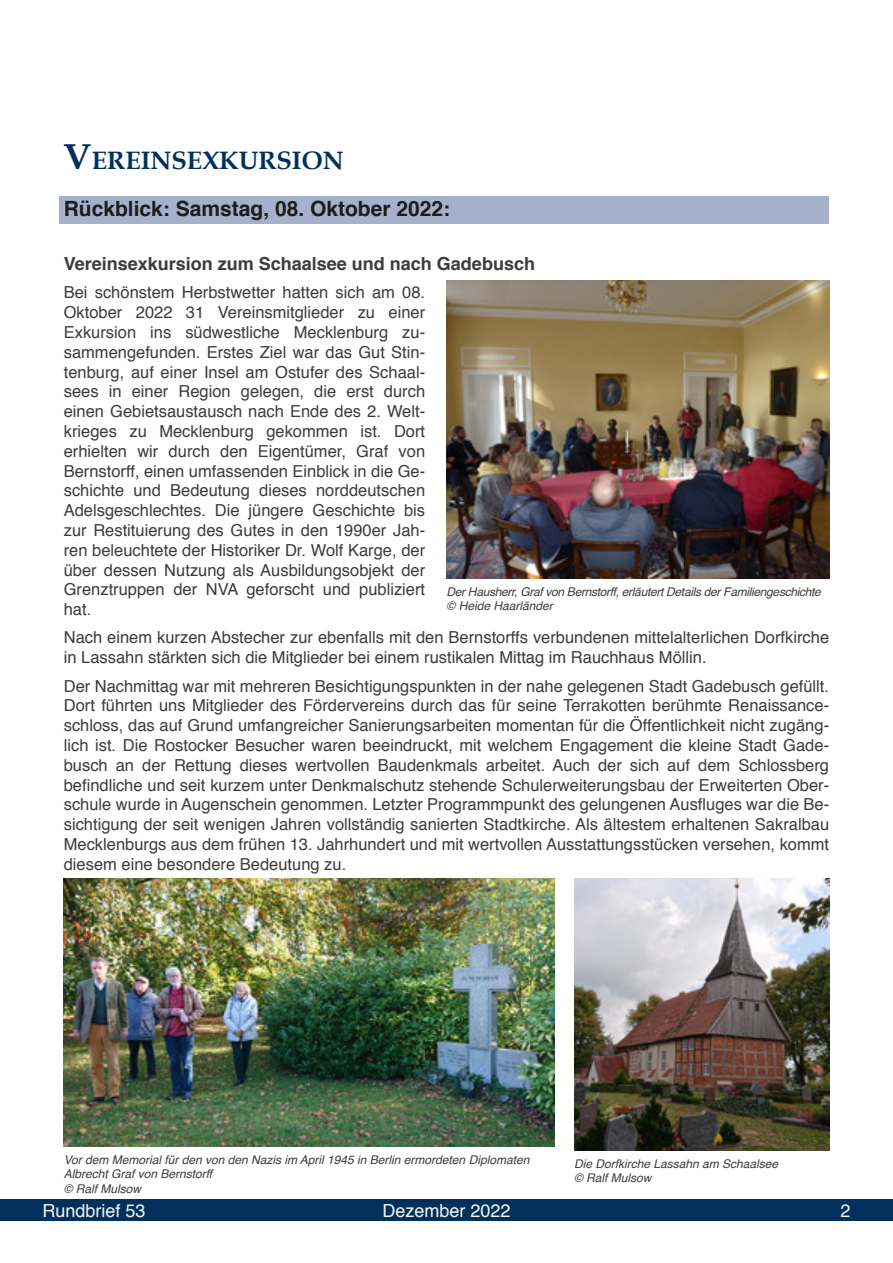
<style>
.page{position:relative;width:893px;height:1263px;background:#fff}
.page>*{position:absolute;margin:0;border:0;box-sizing:border-box;transform-origin:0 0}
.t1{font:700 25.2px "Book Antiqua";color:#00305b}
.t2{font:700 21px "Helvetica";color:#1d1d1b}
.t3{font:700 18px "Helvetica";color:#3c3c3b}
.t4{font:18px "Helvetica";color:#f9f5ee}
.t5{font:16.5px/19.8px "Helvetica";color:#3c3c3b;text-align:justify}
.t6{font:italic 12px/14.4px "Helvetica";color:#3c3c3b}
.t7{font:italic 12px/14.4px "Helvetica";letter-spacing:-.025em;color:#3c3c3b}
.s1{font-size:36px}
</style>
<div class="page">
<div style="left:0;top:1199px;width:893px;height:21px;background:#00305b"></div>
<div style="left:60px;top:196px;width:769px;height:28px;background:#a5b0ca"></div>
<img style="left:446px;top:281px;width:383px;height:297px">
<img style="left:64px;top:878px;width:490px;height:268px">
<img style="left:574px;top:878px;width:255px;height:272px">
<h1 class="t1" style="left:64px;top:143px;width:281px"><span class="s1">V</span>EREINSEXKURSION</h1>
<p class="t2" style="left:64px;top:192px;width:388px">Rückblick: Samstag, 08. Oktober 2022:</p>
<p class="t3" style="left:64px;top:249px;width:473px">Vereinsexkursion zum Schaalsee und nach Gadebusch</p>
<p class="t5" style="left:64px;top:283px;width:363px">Bei schönstem Herbstwetter hatten sich am 08.<br>Oktober 2022 31 Vereinsmitglieder zu einer Exkursion ins südwestliche Mecklenburg zu&shy;sammengefunden. Erstes Ziel war das Gut Stin&shy;tenburg, auf einer Insel am Ostufer des Schaal&shy;sees in einer Region gelegen, die erst durch einen Gebietsaustausch nach Ende des 2. Welt&shy;krieges zu Mecklenburg gekommen ist. Dort erhielten wir durch den Eigentümer, Graf von Bernstorff, einen umfassenden Einblick in die Ge&shy;schichte und Bedeutung dieses norddeutschen Adelsgeschlechtes. Die jüngere Geschichte bis zur Restituierung des Gutes in den 1990er Jah&shy;ren beleuchtete der Historiker Dr. Wolf Karge, der über dessen Nutzung als Ausbildungsobjekt der Grenztruppen der NVA geforscht und publiziert hat.</p>
<p class="t5" style="left:64px;top:628px;width:767px">Nach einem kurzen Abstecher zur ebenfalls mit den Bernstorffs verbundenen mittelalterlichen Dorfkirche in Lassahn stärkten sich die Mitglieder bei einem rustikalen Mittag im Rauchhaus Möllin.</p>
<p class="t5" style="left:64px;top:676px;width:767px">Der Nachmittag war mit mehreren Besichtigungspunkten in der nahe gelegenen Stadt Gadebusch gefüllt.<br>Dort führten uns Mitglieder des Fördervereins durch das für seine Terrakotten berühmte Renaissance&shy;schloss, das auf Grund umfangreicher Sanierungsarbeiten momentan für die Öffentlichkeit nicht zugäng&shy;lich ist. Die Rostocker Besucher waren beeindruckt, mit welchem Engagement die kleine Stadt Gade&shy;busch an der Rettung dieses wertvollen Baudenkmals arbeitet. Auch der sich auf dem Schlossberg befindliche und seit kurzem unter Denkmalschutz stehende Schulerweiterungsbau der Erweiterten Ober&shy;schule wurde in Augenschein genommen. Letzter Programmpunkt des gelungenen Ausfluges war die Be&shy;sichtigung der seit wenigen Jahren vollständig sanierten Stadtkirche. Als ältestem erhaltenen Sakralbau Mecklenburgs aus dem frühen 13. Jahrhundert und mit wertvollen Ausstattungsstücken versehen, kommt diesem eine besondere Bedeutung zu.</p>
<p class="t7" style="left:446px;top:585px;width:376px">Der Hausherr, Graf von Bernstorff, erläutert Details der Familiengeschichte © Heide Haarländer</p>
<p class="t6" style="left:64px;top:1153px;width:467px">Vor dem Memorial für den von den Nazis im April 1945 in Berlin ermordeten Diplomaten<br>Albrecht Graf von Bernstorff<br>© Ralf Mulsow</p>
<p class="t6" style="left:574px;top:1156px;width:206px">Die Dorfkirche Lassahn am Schaalsee © Ralf Mulsow</p>
<p class="t4" style="left:43px;top:1196px;width:105px">Rundbrief 53</p>
<p class="t4" style="left:382px;top:1196px;width:130px">Dezember 2022</p>
<p class="t4" style="left:840px;top:1196px;width:12px">2</p>
</div>
